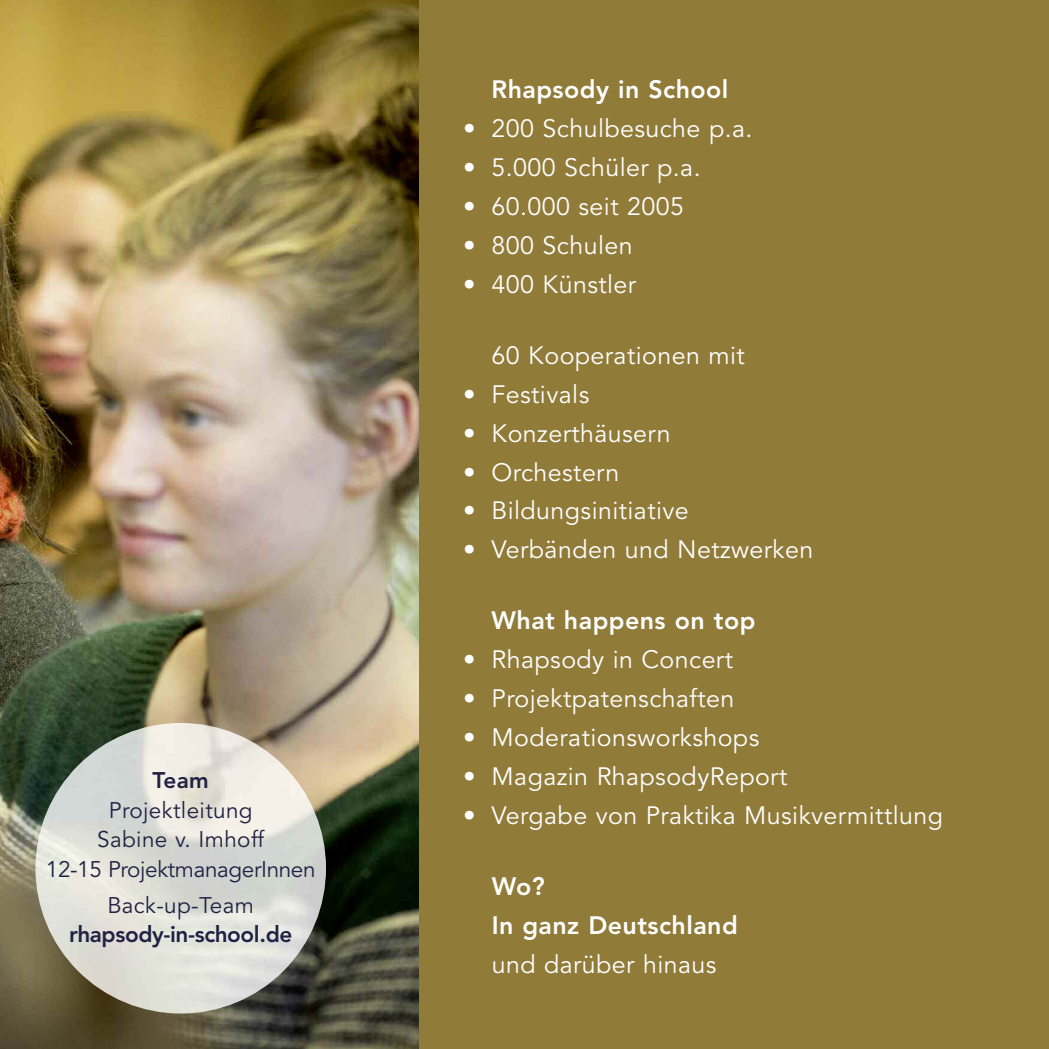
<style>
.page{position:relative;width:1049px;height:1049px;background:#fff}
.page>*{position:absolute;margin:0;border:0;box-sizing:border-box;transform-origin:0 0}
.t1{font:25px "Avenir";letter-spacing:.015em;color:#fff}
.t2{font:800 25px/38.8px "Avenir";letter-spacing:.02em;color:#fff}
.t3{font:22.5px/29.5px "Avenir";letter-spacing:.015em;color:#212144;text-align:center}
.t4{font:800 22.5px "Avenir";letter-spacing:-.02em;color:#212144}
</style>
<div class="page">
<div style="left:418px;top:0;width:631px;height:1049px;background:#917b39"></div>
<img style="left:0;top:0;width:418px;height:1049px">
<img style="left:35px;top:723px;width:291px;height:290px">
<p class="t4" style="left:153px;top:763px;width:58px">Team</p>
<p class="t3" style="left:46px;top:795px;width:271px">Projektleitung<br>Sabine v. Imhoff<br>12-15 ProjektmanagerInnen</p>
<p class="t3" style="left:107px;top:891px;width:148px">Back-up-Team</p>
<p class="t4" style="left:69px;top:917px;width:225px">rhapsody-in-school.de</p>
<p class="t2" style="left:491px;top:70px;width:238px">Rhapsody in School</p>
<p class="t1" style="left:463px;top:114px;width:291px">• 200 Schulbesuche p.a.</p>
<p class="t1" style="left:463px;top:153px;width:239px">• 5.000 Schüler p.a.</p>
<p class="t1" style="left:463px;top:191px;width:222px">• 60.000 seit 2005</p>
<p class="t1" style="left:463px;top:230px;width:171px">• 800 Schulen</p>
<p class="t1" style="left:463px;top:269px;width:174px">• 400 Künstler</p>
<p class="t1" style="left:491px;top:340px;width:255px">60 Kooperationen mit</p>
<p class="t1" style="left:463px;top:379px;width:128px">• Festivals</p>
<p class="t1" style="left:463px;top:418px;width:209px">• Konzerthäusern</p>
<p class="t1" style="left:463px;top:457px;width:158px">• Orchestern</p>
<p class="t1" style="left:463px;top:496px;width:227px">• Bildungsinitiative</p>
<p class="t1" style="left:463px;top:535px;width:352px">• Verbänden und Netzwerken</p>
<p class="t2" style="left:492px;top:601px;width:265px">What happens on top</p>
<p class="t1" style="left:463px;top:645px;width:271px">• Rhapsody in Concert</p>
<p class="t1" style="left:463px;top:684px;width:272px">• Projektpatenschaften</p>
<p class="t1" style="left:463px;top:722px;width:298px">• Moderationsworkshops</p>
<p class="t1" style="left:463px;top:761px;width:325px">• Magazin RhapsodyReport</p>
<p class="t1" style="left:463px;top:800px;width:481px">• Vergabe von Praktika Musikvermittlung</p>
<p class="t2" style="left:492px;top:867px;width:248px">Wo?<br>In ganz Deutschland</p>
<p class="t1" style="left:492px;top:949px;width:226px">und darüber hinaus</p>
</div>
